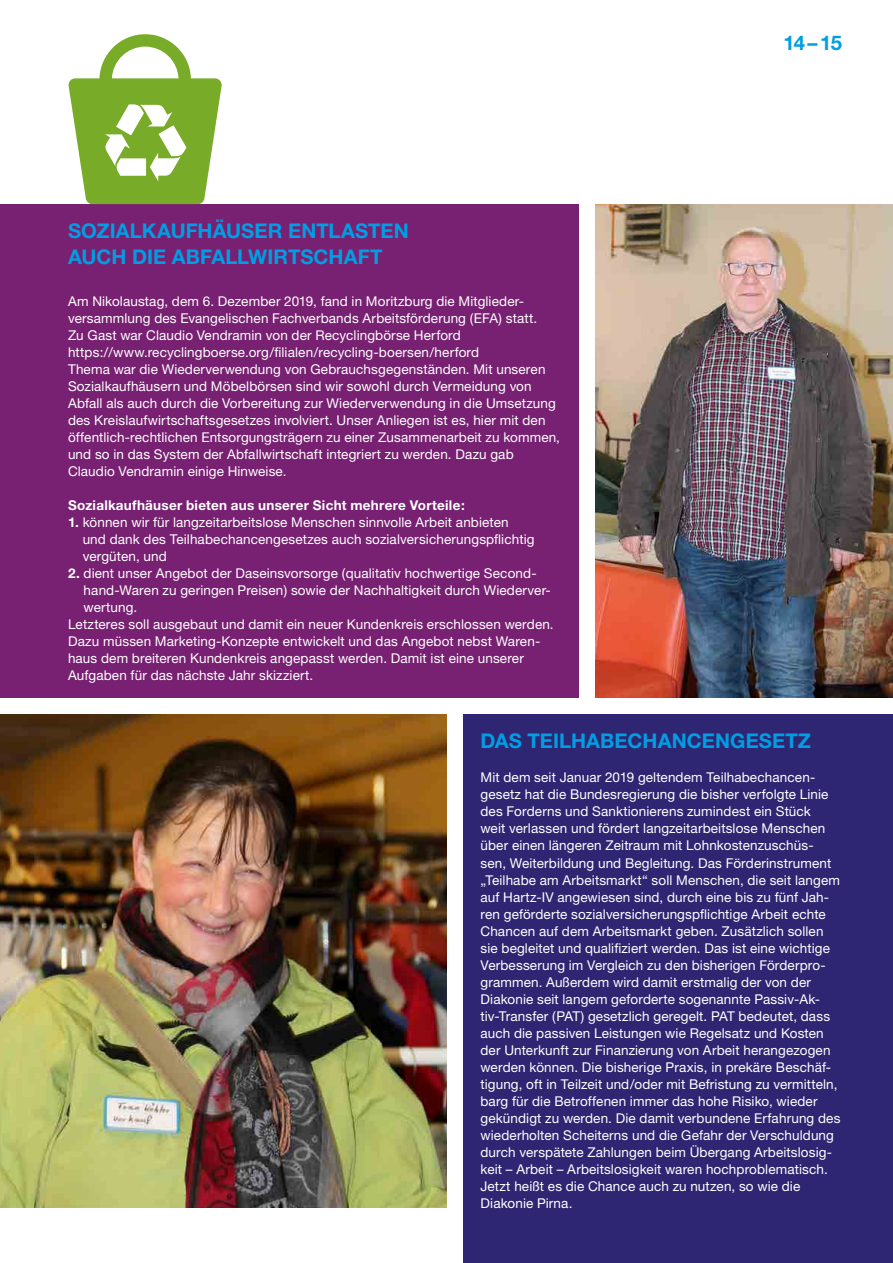
<style>
.page{position:relative;width:893px;height:1263px;background:#fff}
.page>*{position:absolute;margin:0;border:0;box-sizing:border-box;transform-origin:0 0}
.t1{font:700 20.25px/25.5px "Helvetica Neue";letter-spacing:.005em;color:#009ee3}
.t2{font:13.5px/17px "Helvetica Neue";letter-spacing:.01em;color:#fff}
.t3{font:700 13.5px "Helvetica Neue";letter-spacing:.02em;color:#fff}
.s1{font-weight:700}
</style>
<div class="page">
<img style="left:0;top:714px;width:446px;height:494px">
<img style="left:595px;top:204px;width:298px;height:493px">
<div style="left:463px;top:714px;width:430px;height:549px;background:#2e2672"></div>
<div style="left:0;top:204px;width:578px;height:493px;background:#782172"></div>
<svg style="left:68px;top:34px;width:154px;height:170px"></svg>
<h1 class="t1" style="left:68px;top:218px;width:342px">SOZIALKAUFHÄUSER ENTLASTEN<br>AUCH DIE ABFALLWIRTSCHAFT</h1>
<p class="t2" style="left:68px;top:293px;width:493px">Am Nikolaustag, dem 6. Dezember 2019, fand in Moritzburg die Mitglieder&shy;versammlung des Evangelischen Fachverbands Arbeitsförderung (EFA) statt.<br>Zu Gast war Claudio Vendramin von der Recyclingbörse Herford https://www.recyclingboerse.org/filialen/recycling-boersen/herford<br>Thema war die Wiederverwendung von Gebrauchsgegenständen. Mit unseren Sozialkaufhäusern und Möbelbörsen sind wir sowohl durch Vermeidung von Abfall als auch durch die Vorbereitung zur Wiederverwendung in die Umsetzung des Kreislaufwirtschaftsgesetzes involviert. Unser Anliegen ist es, hier mit den öffentlich-rechtlichen Entsorgungsträgern zu einer Zusammenarbeit zu kommen, und so in das System der Abfallwirtschaft integriert zu werden. Dazu gab Claudio Vendramin einige Hinweise.</p>
<p class="t3" style="left:68px;top:497px;width:398px">Sozialkaufhäuser bieten aus unserer Sicht mehrere Vorteile:</p>
<p class="t2" style="left:83px;top:514px;width:453px;text-indent:-15px"><span class="s1">1.</span> können wir für langzeitarbeitslose Menschen sinnvolle Arbeit anbieten und dank des Teilhabechancengesetzes auch sozialversicherungspflichtig vergüten, und</p>
<p class="t2" style="left:68px;top:565px;width:470px"><span class="s1">2.</span> dient unser Angebot der Daseinsvorsorge (qualitativ hochwertige Second-</p>
<p class="t2" style="left:84px;top:582px;width:469px">hand-Waren zu geringen Preisen) sowie der Nachhaltigkeit durch Wiederver-</p>
<p class="t2" style="left:84px;top:599px;width:55px">wertung.</p>
<p class="t2" style="left:68px;top:616px;width:487px">Letzteres soll ausgebaut und damit ein neuer Kundenkreis erschlossen werden.</p>
<p class="t2" style="left:68px;top:633px;width:474px">Dazu müssen Marketing-Konzepte entwickelt und das Angebot nebst Waren-</p>
<p class="t2" style="left:68px;top:650px;width:457px">haus dem breiteren Kundenkreis angepasst werden. Damit ist eine unserer</p>
<p class="t2" style="left:68px;top:667px;width:247px">Aufgaben für das nächste Jahr skizziert.</p>
<h1 class="t1" style="left:784px;top:29px;width:60px">14–15</h1>
<h1 class="t1" style="left:480px;top:728px;width:332px">DAS TEILHABECHANCENGESETZ</h1>
<p class="t2" style="left:480px;top:769px;width:361px">Mit dem seit Januar 2019 geltendem Teilhabechancen&shy;gesetz hat die Bundesregierung die bisher verfolgte Linie des Forderns und Sanktionierens zumindest ein Stück<br>weit verlassen und fördert langzeitarbeitslose Menschen über einen längeren Zeitraum mit Lohnkostenzuschüs&shy;sen, Weiterbildung und Begleitung. Das Förderinstrument „Teilhabe am Arbeitsmarkt“ soll Menschen, die seit langem auf Hartz-IV angewiesen sind, durch eine bis zu fünf Jah&shy;ren geförderte sozialversicherungspflichtige Arbeit echte Chancen auf dem Arbeitsmarkt geben. Zusätzlich sollen sie begleitet und qualifiziert werden. Das ist eine wichtige Verbesserung im Vergleich zu den bisherigen Förderpro&shy;grammen. Außerdem wird damit erstmalig der von der Diakonie seit langem geforderte sogenannte Passiv-Ak&shy;tiv-Transfer (PAT) gesetzlich geregelt. PAT bedeutet, dass auch die passiven Leistungen wie Regelsatz und Kosten der Unterkunft zur Finanzierung von Arbeit herangezogen werden können. Die bisherige Praxis, in prekäre Beschäf&shy;tigung, oft in Teilzeit und/oder mit Befristung zu vermitteln, barg für die Betroffenen immer das hohe Risiko, wieder gekündigt zu werden. Die damit verbundene Erfahrung des wiederholten Scheiterns und die Gefahr der Verschuldung durch verspätete Zahlungen beim Übergang Arbeitslosig&shy;keit – Arbeit – Arbeitslosigkeit waren hochproblematisch.<br>Jetzt heißt es die Chance auch zu nutzen, so wie die Diakonie Pirna.</p>
</div>
